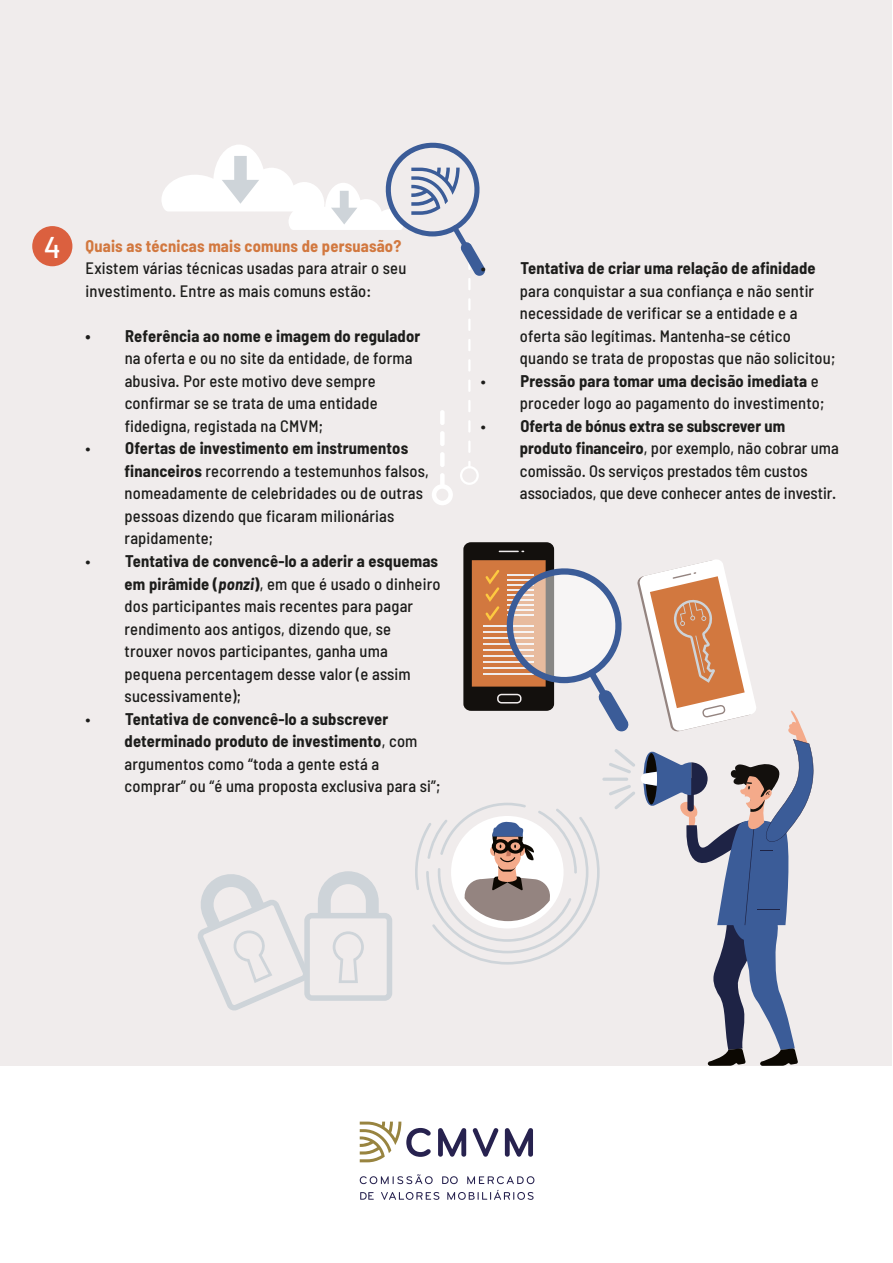
<style>
.page{position:relative;width:893px;height:1263px;background:#fff}
.page>*{position:absolute;margin:0;border:0;box-sizing:border-box;transform-origin:0 0}
.t1{font:500 30px "Barlow";color:#fff}
.t2{font:500 semi-condensed 16.5px/22.5px "Barlow";letter-spacing:.01em;color:#1d1d1b}
.t3{font:700 semi-condensed 16.5px "Barlow";letter-spacing:.01em;color:#d2783f}
.t4{font:700 semi-condensed 16.5px "Barlow";letter-spacing:.01em;color:#1d1d1b}
.s1{font-weight:700}
.s2{font-weight:700;font-style:italic}
</style>
<div class="page">
<div style="left:0;top:0;width:891px;height:1066px;background:#f0ecec"></div>
<svg style="left:198px;top:871px;width:194px;height:140px"></svg>
<svg style="left:468px;top:298px;width:2px;height:13px"></svg>
<svg style="left:468px;top:319px;width:2px;height:12px"></svg>
<svg style="left:468px;top:339px;width:2px;height:12px"></svg>
<svg style="left:468px;top:359px;width:2px;height:12px"></svg>
<svg style="left:468px;top:380px;width:2px;height:12px"></svg>
<svg style="left:468px;top:400px;width:2px;height:12px"></svg>
<svg style="left:468px;top:420px;width:2px;height:12px"></svg>
<svg style="left:468px;top:441px;width:2px;height:12px"></svg>
<svg style="left:432px;top:410px;width:21px;height:95px"></svg>
<svg style="left:460px;top:461px;width:19px;height:24px"></svg>
<svg style="left:415px;top:542px;width:399px;height:524px"></svg>
<svg style="left:162px;top:142px;width:323px;height:148px"></svg>
<div style="left:32px;top:226px;width:40px;height:40px;background:#db603f;border-radius:50%"></div>
<svg style="left:438px;top:1128px;width:28px;height:29px"></svg>
<svg style="left:473px;top:1128px;width:25px;height:29px"></svg>
<svg style="left:505px;top:1128px;width:28px;height:29px"></svg>
<svg style="left:360px;top:1174px;width:73px;height:10px"></svg>
<svg style="left:442px;top:1176px;width:16px;height:8px"></svg>
<svg style="left:467px;top:1176px;width:67px;height:8px"></svg>
<svg style="left:360px;top:1192px;width:14px;height:8px"></svg>
<svg style="left:381px;top:1192px;width:58px;height:8px"></svg>
<svg style="left:447px;top:1190px;width:87px;height:10px"></svg>
<svg style="left:360px;top:1121px;width:71px;height:41px"></svg>
<h1 class="t1" style="left:44px;top:228px;width:19px">4</h1>
<p class="t3" style="left:86px;top:236px;width:317px">Quais as técnicas mais comuns de persuasão?</p>
<p class="t2" style="left:86px;top:257px;width:322px">Existem várias técnicas usadas para atrair o seu investimento. Entre as mais comuns estão:</p>
<p class="t4" style="left:86px;top:326px;width:336px">• Referência ao nome e imagem do regulador</p>
<p class="t2" style="left:125px;top:347px;width:290px">na oferta e ou no site da entidade, de forma abusiva. Por este motivo deve sempre confirmar se se trata de uma entidade fidedigna, registada na CMVM;</p>
<p class="t2" style="left:125px;top:437px;width:306px;text-indent:-39px">• <span class="s1">Ofertas de investimento em instrumentos financeiros</span> recorrendo a testemunhos falsos, nomeadamente de celebridades ou de outras pessoas dizendo que ficaram milionárias rapidamente;</p>
<p class="t2" style="left:125px;top:549px;width:317px;text-indent:-39px">• <span class="s1">Tentativa de convencê-lo a aderir a esquemas em pirâmide (</span><span class="s2">ponzi</span><span class="s1">)</span>, em que é usado o dinheiro dos participantes mais recentes para pagar rendimento aos antigos, dizendo que, se trouxer novos participantes, ganha uma pequena percentagem desse valor (e assim sucessivamente);</p>
<p class="t2" style="left:125px;top:707px;width:317px;text-indent:-39px">• <span class="s1">Tentativa de convencê-lo a subscrever determinado produto de investimento</span>, com argumentos como “toda a gente está a comprar” ou “é uma proposta exclusiva para si”;</p>
<p class="t2" style="left:520px;top:256px;width:317px;text-indent:-39px">• <span class="s1">Tentativa de criar uma relação de afinidade </span>para conquistar a sua confiança e não sentir necessidade de verificar se a entidade e a oferta são legítimas. Mantenha-se cético quando se trata de propostas que não solicitou;</p>
<p class="t2" style="left:520px;top:369px;width:306px;text-indent:-39px">• <span class="s1">Pressão para tomar uma decisão imediata</span> e proceder logo ao pagamento do investimento;</p>
<p class="t2" style="left:520px;top:414px;width:320px;text-indent:-39px">• <span class="s1">Oferta de bónus extra se subscrever um produto financeiro</span>, por exemplo, não cobrar uma comissão. Os serviços prestados têm custos associados, que deve conhecer antes de investir.</p>
</div>
